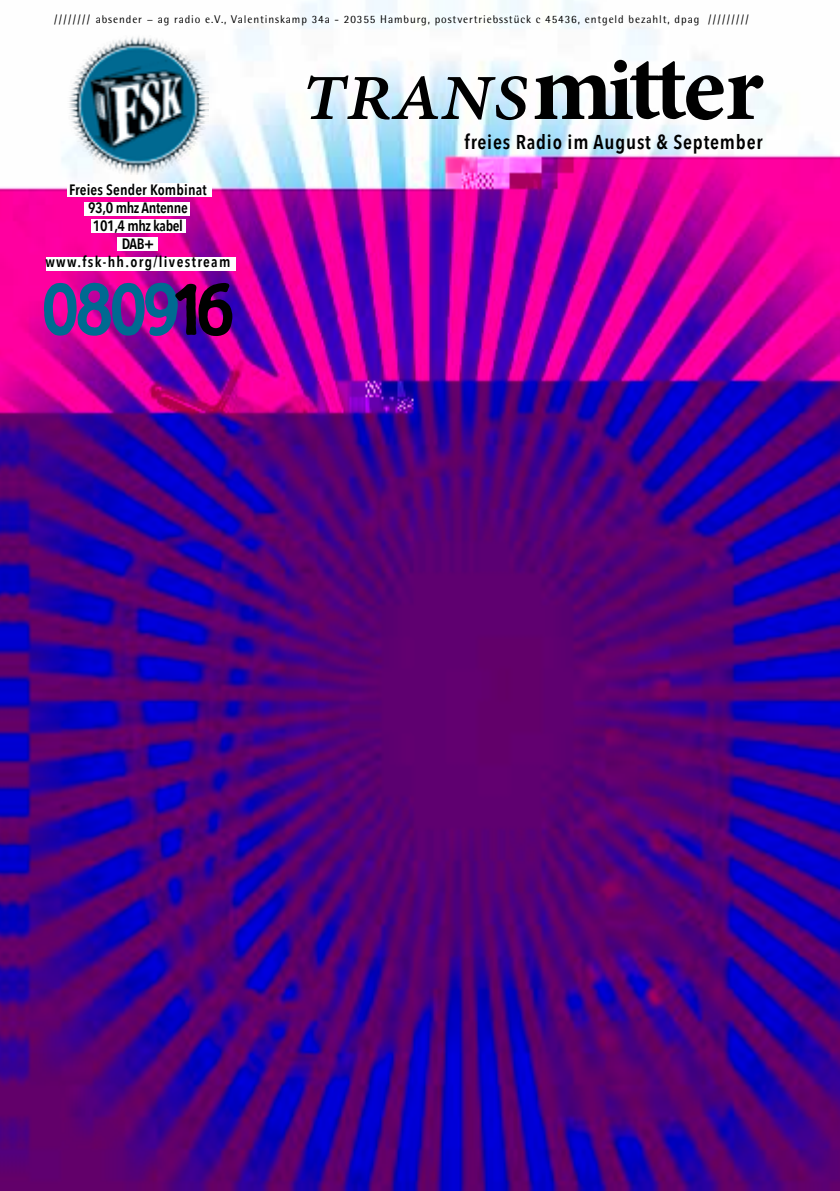
<style>
.page{position:relative;width:840px;height:1191px;background:#fff}
.page>*{position:absolute;margin:0;border:0;box-sizing:border-box;transform-origin:0 0}
.t1{font:italic 500 90px "Minion Pro";letter-spacing:-.015em;color:#000}
.t2{font:500 72px "Berliner Grotesk";letter-spacing:-.05em;color:#006991}
.t3{font:600 20px "Avenir Next Condensed";letter-spacing:.04em;color:#000}
.t4{font:600 15px/18px "Avenir Next Condensed";letter-spacing:.01em;color:#000;text-align:center}
.t5{font:11.2px "Rotis Semi Sans";letter-spacing:.08em;color:#000}
.s1{font-weight:700;font-style:normal;font-size:96px}
.s2{font-weight:700;font-style:normal}
.s3{color:#000}
</style>
<div class="page">
<img style="left:0;top:0;width:839px;height:1191px">
<img style="left:68px;top:34px;width:140px;height:140px">
<div style="left:67px;top:184px;width:144px;height:13px;background:#fff"></div>
<div style="left:84px;top:202px;width:106px;height:14px;background:#fff"></div>
<div style="left:91px;top:219px;width:95px;height:14px;background:#fff"></div>
<div style="left:117px;top:238px;width:40px;height:13px;background:#fff"></div>
<div style="left:46px;top:257px;width:190px;height:14px;background:#fff"></div>
<p class="t5" style="left:54px;top:12px;width:695px">//////// absender − ag radio e.V., Valentinskamp 34a - 20355 Hamburg, postvertriebsstück c 45436, entgeld bezahlt, dpag /////////</p>
<h1 class="t1" style="left:301px;top:28px;width:463px">trans<span class="s1">m</span><span class="s2">i</span><span class="s1">tter</span></h1>
<h3 class="t4" style="left:45px;top:181px;width:186px">Freies Sender Kombinat<br>93,0 mhz Antenne<br>101,4 mhz kabel<br>DAB+ www.fsk-hh.org/livestream</h3>
<h2 class="t2" style="left:42px;top:271px;width:194px">0809<span class="s3">16</span></h2>
<h3 class="t3" style="left:464px;top:124px;width:299px">freies Radio im August &amp; September</h3>
</div>
